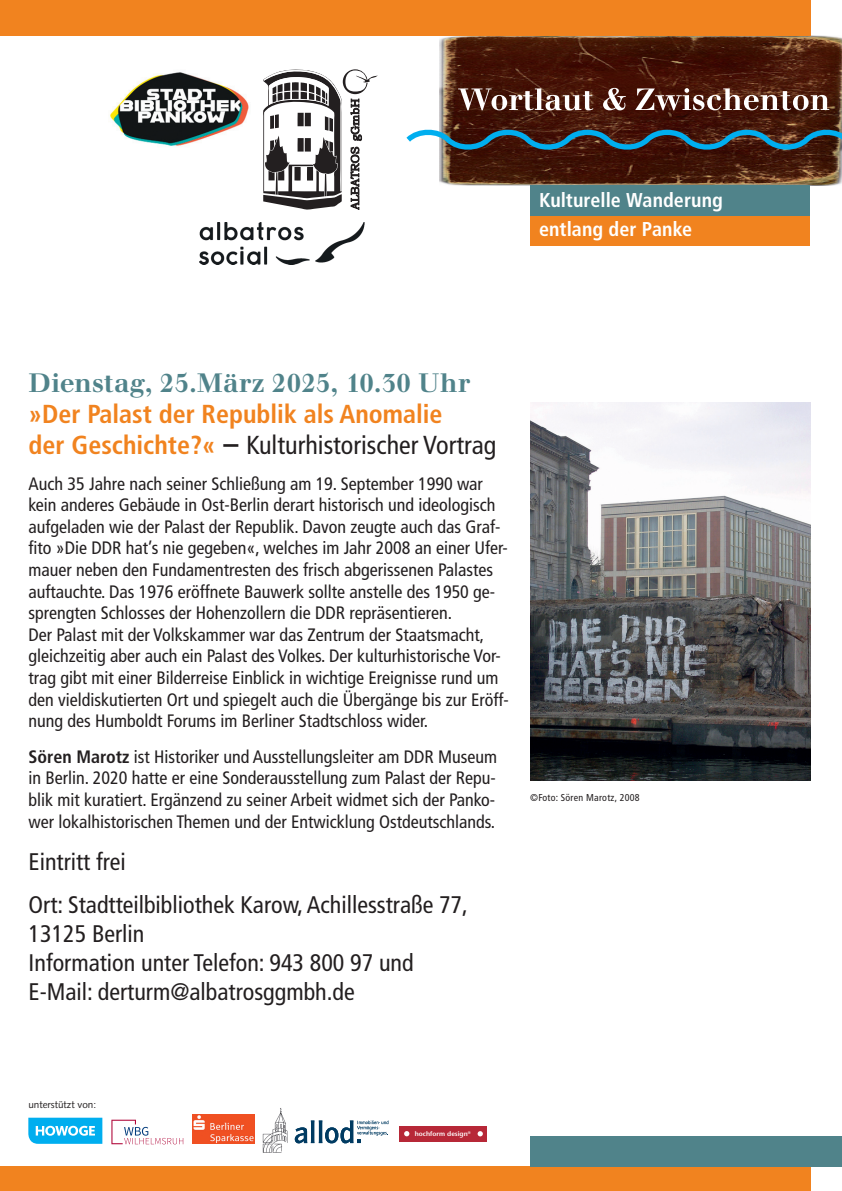
<style>
.page{position:relative;width:842px;height:1191px;background:#fff}
.page>*{position:absolute;margin:0;border:0;box-sizing:border-box;transform-origin:0 0}
.t1{font:700 condensed 26px/31.2px "Frutiger";color:#f1831f}
.t2{font:700 26px "Walbaum";letter-spacing:.01em;color:#50838a}
.t3{font:condensed 24px/28.8px "Frutiger";color:#231f20}
.t4{font:700 condensed 20px/29px "Frutiger";letter-spacing:.005em;color:#fff}
.t5{font:condensed 18px/21.6px "Frutiger";color:#231f20}
.t6{font:condensed 10px "Frutiger";letter-spacing:.025em;color:#231f20}
.t7{font:9.9px "Syntax";color:#231f20}
.t8{font:600 6.6px "Stone Sans";color:#fff}
.s1{font-size:30px;color:#231f20}
.s2{font-weight:400;color:#231f20}
.s3{font-weight:700}
</style>
<div class="page">
<img style="left:439px;top:35px;width:403px;height:150px">
<svg style="left:458px;top:88px;width:371px;height:22px"></svg>
<div style="left:530px;top:215px;width:280px;height:31px;background:#f1831f"></div>
<div style="left:530px;top:185px;width:280px;height:31px;background:#50838a"></div>
<div style="left:0;top:1165px;width:810px;height:26px;background:#f1831f"></div>
<div style="left:530px;top:1136px;width:312px;height:30px;background:#50838a"></div>
<div style="left:0;top:0;width:810px;height:36px;background:#f1831f"></div>
<svg style="left:406px;top:122px;width:436px;height:35px;background:#484243"></svg>
<svg style="left:263px;top:69px;width:115px;height:141px"></svg>
<img style="left:530px;top:403px;width:281px;height:378px">
<img style="left:200px;top:223px;width:164px;height:41px">
<img style="left:110px;top:72px;width:139px;height:74px">
<div style="left:399px;top:1126px;width:87px;height:15px;background:#b72837"></div>
<svg style="left:404px;top:1131px;width:5px;height:5px"></svg>
<svg style="left:478px;top:1131px;width:5px;height:5px"></svg>
<svg style="left:28px;top:1117px;width:74px;height:26px;background:#34bef2"></svg>
<img style="left:263px;top:1108px;width:25px;height:44px">
<svg style="left:295px;top:1120px;width:93px;height:23px"></svg>
<svg style="left:111px;top:1119px;width:72px;height:25px"></svg>
<img style="left:193px;top:1114px;width:61px;height:29px">
<p class="t4" style="left:539px;top:185px;width:185px">Kulturelle Wanderung entlang der Panke</p>
<h1 class="t2" style="left:29px;top:366px;width:443px">Dienstag, 25.März 2025, 10.30 Uhr</h1>
<h1 class="t1" style="left:29px;top:398px;width:469px">»Der Palast der Republik als Anomalie<br>der Geschichte?« <span class="s1">–</span> <span class="s2">Kulturhistorischer Vortrag</span></h1>
<p class="t5" style="left:29px;top:472px;width:482px">Auch 35 Jahre nach seiner Schließung am 19. September 1990 war kein anderes Gebäude in Ost-Berlin derart historisch und ideologisch aufgeladen wie der Palast der Republik. Davon zeugte auch das Graf&shy;fito »Die DDR hat’s nie gegeben«, welches im Jahr 2008 an einer Ufer&shy;mauer neben den Fundamentresten des frisch abgerissenen Palastes auftauchte. Das 1976 eröffnete Bauwerk sollte anstelle des 1950 ge&shy;sprengten Schlosses der Hohenzollern die DDR repräsentieren.<br>Der Palast mit der Volkskammer war das Zentrum der Staatsmacht, gleichzeitig aber auch ein Palast des Volkes. Der kulturhistorische Vor&shy;trag gibt mit einer Bilderreise Einblick in wichtige Ereignisse rund um den vieldiskutierten Ort und spiegelt auch die Übergänge bis zur Eröff&shy;nung des Humboldt Forums im Berliner Stadtschloss wider.</p>
<p class="t5" style="left:29px;top:746px;width:470px;text-align:justify"><span class="s3">Sören Marotz</span> ist Historiker und Ausstellungsleiter am DDR Museum in Berlin. 2020 hatte er eine Sonderausstellung zum Palast der Repu&shy;blik mit kuratiert. Ergänzend zu seiner Arbeit widmet sich der Panko&shy;wer lokalhistorischen Themen und der Entwicklung Ostdeutschlands.</p>
<h2 class="t3" style="left:29px;top:841px;width:441px;line-height:42.8px">Eintritt frei<br>Ort: Stadtteilbibliothek Karow, Achillesstraße 77,</h2>
<h2 class="t3" style="left:29px;top:919px;width:387px">13125 Berlin<br>Information unter Telefon: 943 800 97 und<br>E-Mail: derturm@albatrosggmbh.de</h2>
<p class="t6" style="left:530px;top:792px;width:111px">©Foto: Sören Marotz, 2008</p>
<p class="t7" style="left:28px;top:1098px;width:69px">unterstützt von:</p>
<p class="t8" style="left:415px;top:1129px;width:57px">hochform design<sup>®</sup></p>
</div>
